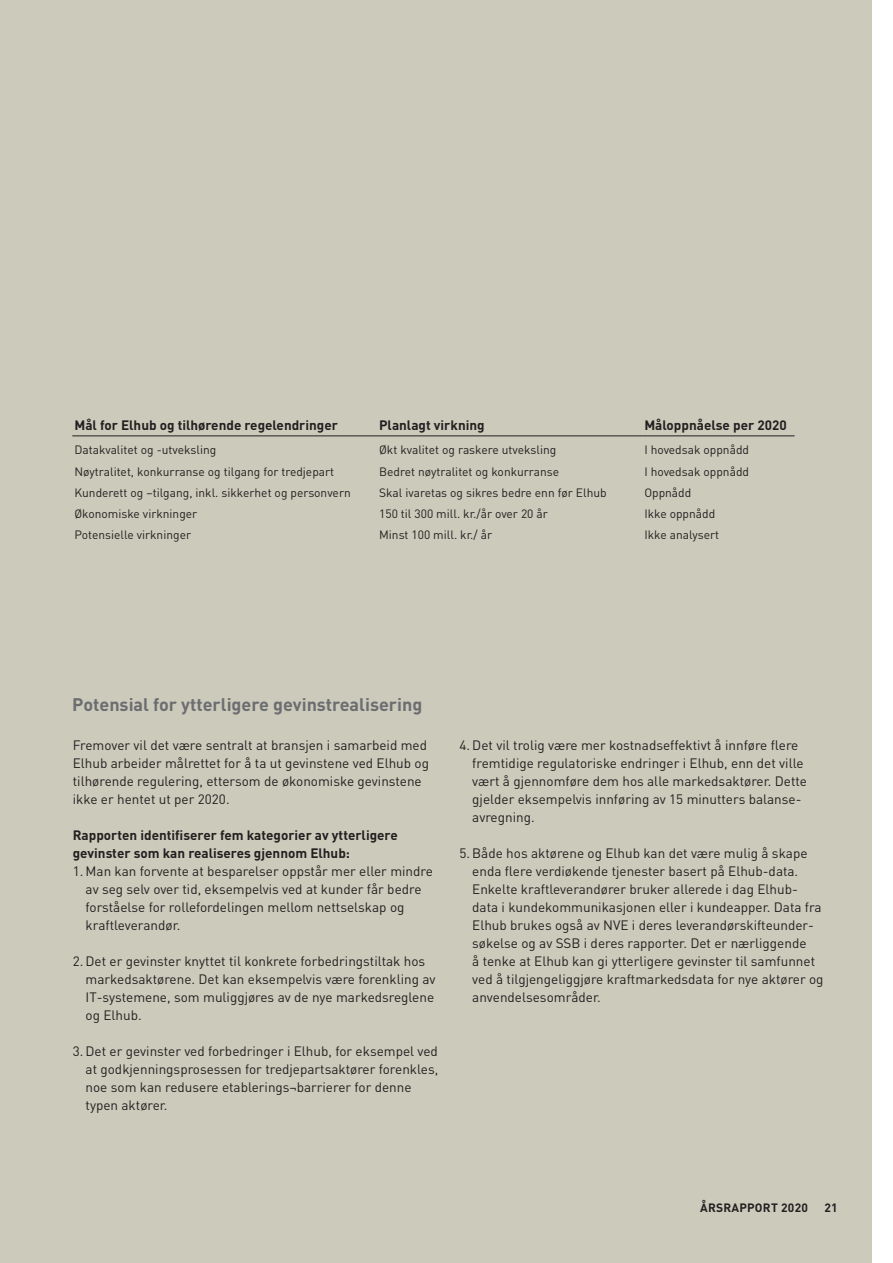
<style>
.page{position:relative;width:893px;height:1263px;background:#fff}
.page>*{position:absolute;margin:0;border:0;box-sizing:border-box;transform-origin:0 0}
.H3-Ingress{font:700 18px "DIN";color:#6c6d70}
.P-Brod_9_12{font:13.5px/18px "DIN";color:#231f20}
.H4-mellom_9_12{font:700 13.5px/18px "DIN";color:#231f20}
.P-tabell_tittel{font:700 13.5px "DIN";color:#231f20}
.P-tabell_brød{font:12px "DIN";color:#231f20}
.t1{font:700 12px "DIN";letter-spacing:.02em;color:#231f20}
</style>
<div class="page">
<div style="left:0;top:0;width:872px;height:1263px;background:#cccabb"></div>
<hr style="left:72px;top:435px;width:305px;height:1px;background:#231f20">
<hr style="left:377px;top:435px;width:265px;height:1px;background:#231f20">
<hr style="left:642px;top:435px;width:153px;height:1px;background:#231f20">
<p class="P-tabell_tittel" style="left:74px;top:416px;width:265px">Mål for Elhub og tilhørende regelendringer</p>
<p class="P-tabell_tittel" style="left:379px;top:416px;width:107px">Planlagt virkning</p>
<p class="P-tabell_tittel" style="left:644px;top:416px;width:144px">Måloppnåelse per 2020</p>
<p class="P-tabell_brød" style="left:74px;top:443px;width:143px">Datakvalitet og -utveksling</p>
<p class="P-tabell_brød" style="left:379px;top:443px;width:179px">Økt kvalitet og raskere utveksling</p>
<p class="P-tabell_brød" style="left:644px;top:443px;width:106px">I hovedsak oppnådd</p>
<p class="P-tabell_brød" style="left:74px;top:464px;width:261px">Nøytralitet, konkurranse og tilgang for tredjepart</p>
<p class="P-tabell_brød" style="left:379px;top:464px;width:182px">Bedret nøytralitet og konkurranse</p>
<p class="P-tabell_brød" style="left:644px;top:464px;width:106px">I hovedsak oppnådd</p>
<p class="P-tabell_brød" style="left:74px;top:485px;width:278px">Kunderett og –tilgang, inkl. sikkerhet og personvern</p>
<p class="P-tabell_brød" style="left:379px;top:485px;width:229px">Skal ivaretas og sikres bedre enn før Elhub</p>
<p class="P-tabell_brød" style="left:644px;top:485px;width:49px">Oppnådd</p>
<p class="P-tabell_brød" style="left:74px;top:506px;width:124px">Økonomiske virkninger</p>
<p class="P-tabell_brød" style="left:379px;top:506px;width:170px">150 til 300 mill. kr./år over 20 år</p>
<p class="P-tabell_brød" style="left:644px;top:506px;width:72px">Ikke oppnådd</p>
<p class="P-tabell_brød" style="left:74px;top:528px;width:118px">Potensielle virkninger</p>
<p class="P-tabell_brød" style="left:379px;top:528px;width:114px">Minst 100 mill. kr./ år</p>
<p class="P-tabell_brød" style="left:644px;top:528px;width:76px">Ikke analysert</p>
<h3 class="H3-Ingress" style="left:72px;top:693px;width:352px">Potensial for ytterligere gevinstrealisering</h3>
<p class="P-Brod_9_12" style="left:73px;top:735px;width:358px">Fremover vil det være sentralt at bransjen i samarbeid med Elhub arbeider målrettet for å ta ut gevinstene ved Elhub og tilhørende regulering, ettersom de økonomiske gevinstene ikke er hentet ut per 2020.</p>
<h4 class="H4-mellom_9_12" style="left:73px;top:825px;width:326px">Rapporten identifiserer fem kategorier av ytterligere gevinster som kan realiseres gjennom Elhub:</h4>
<p class="P-Brod_9_12" style="left:86px;top:861px;width:349px;text-indent:-13px">1. Man kan forvente at besparelser oppstår mer eller mindre av seg selv over tid, eksempelvis ved at kunder får bedre forståelse for rollefordelingen mellom nettselskap og kraftleverandør.</p>
<p class="P-Brod_9_12" style="left:86px;top:951px;width:351px;text-indent:-13px">2.Det er gevinster knyttet til konkrete forbedringstiltak hos markedsaktørene. Det kan eksempelvis være forenkling av IT-systemene, som muliggjøres av de nye markedsreglene og Elhub.</p>
<p class="P-Brod_9_12" style="left:86px;top:1041px;width:354px;text-indent:-13px">3.Det er gevinster ved forbedringer i Elhub, for eksempel ved at godkjenningsprosessen for tredjepartsaktører forenkles, noe som kan redusere etablerings¬barrierer for denne typen aktører.</p>
<p class="P-Brod_9_12" style="left:472px;top:735px;width:336px;text-indent:-13px">4.Det vil trolig være mer kostnadseffektivt å innføre flere fremtidige regulatoriske endringer i Elhub, enn det ville vært å gjennomføre dem hos alle markedsaktører. Dette gjelder eksempelvis innføring av 15 minutters balanse&shy;avregning.</p>
<p class="P-Brod_9_12" style="left:472px;top:843px;width:353px;text-indent:-13px">5.Både hos aktørene og Elhub kan det være mulig å skape enda flere verdiøkende tjenester basert på Elhub-data.<br>Enkelte kraftleverandører bruker allerede i dag Elhub-- data i kundekommunikasjonen eller i kundeapper. Data fra Elhub brukes også av NVE i deres leverandørskifteunder&shy;søkelse og av SSB i deres rapporter. Det er nærliggende<br>å tenke at Elhub kan gi ytterligere gevinster til samfunnet ved å tilgjengeliggjøre kraftmarkedsdata for nye aktører og anvendelsesområder.</p>
<p class="t1" style="left:700px;top:1200px;width:109px">ÅRSRAPPORT 2020</p>
<p class="t1" style="left:824px;top:1200px;width:15px">21</p>
</div>
